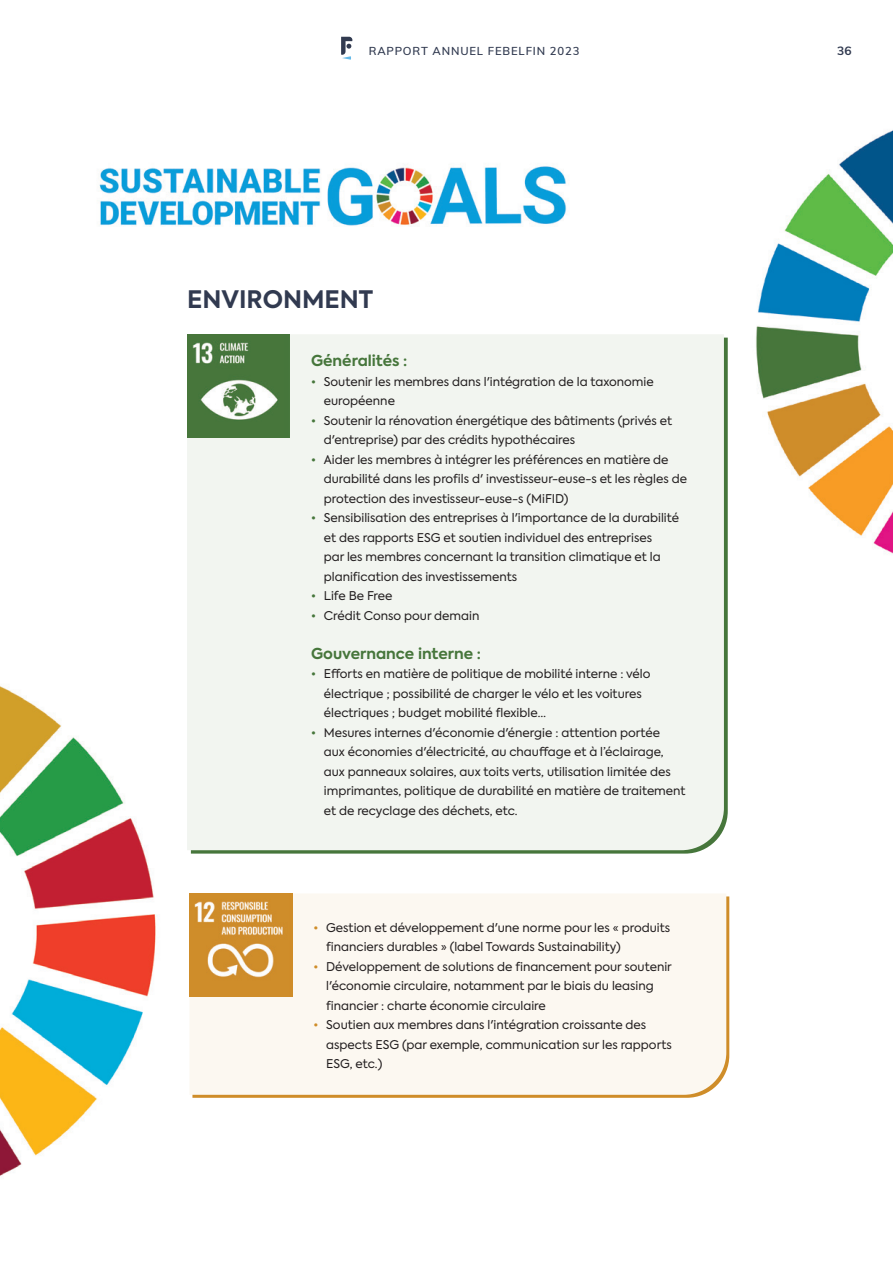
<style>
.page{position:relative;width:893px;height:1263px;background:#fff}
.page>*{position:absolute;margin:0;border:0;box-sizing:border-box;transform-origin:0 0}
.Body{font:700 24px "Axiforma";color:#313a50}
.Body-2{font:700 15px "Axiforma";color:#46763b}
.Body-3{font:12px/19.5px "Axiforma";color:#231f20}
.t1{font:700 12px "Muli";color:#313a50}
.t2{font:600 11.25px "Muli";letter-spacing:.075em;color:#313a50}
.s1{color:#46763b}
.s2{color:#cf8d29}
</style>
<div class="page">
<img style="left:756px;top:130px;width:137px;height:424px">
<div style="left:187px;top:334px;width:537px;height:516px;background:#f2f5f0"></div>
<img style="left:187px;top:334px;width:103px;height:103px">
<img style="left:0;top:686px;width:156px;height:490px">
<img style="left:99px;top:166px;width:468px;height:61px">
<svg style="left:192px;top:896px;width:537px;height:202px;background:#d69d48"></svg>
<div style="left:189px;top:893px;width:537px;height:202px;background:#fcf8f1"></div>
<img style="left:189px;top:893px;width:103px;height:103px">
<svg style="left:341px;top:37px;width:11px;height:23px"></svg>
<p class="t2" style="left:369px;top:42px;width:212px">RAPPORT ANNUEL FEBELFIN 2023</p>
<p class="t1" style="left:837px;top:42px;width:16px">36</p>
<p class="Body" style="left:187px;top:283px;width:188px">ENVIRONMENT</p>
<p class="Body-2" style="left:311px;top:350px;width:98px">Généralités :</p>
<p class="Body-3" style="left:324px;top:372px;width:331px;text-indent:-13px"><span class="s1">•</span> Soutenir les membres dans l'intégration de la taxonomie européenne</p>
<p class="Body-3" style="left:324px;top:411px;width:350px;text-indent:-13px"><span class="s1">•</span> Soutenir la rénovation énergétique des bâtiments (privés et d'entreprise) par des crédits hypothécaires</p>
<p class="Body-3" style="left:324px;top:450px;width:365px;text-indent:-13px"><span class="s1">•</span> Aider les membres à intégrer les préférences en matière de durabilité dans les profils d' investisseur-euse-s et les règles de protection des investisseur-euse-s (MiFID)</p>
<p class="Body-3" style="left:324px;top:508px;width:357px;text-indent:-13px"><span class="s1">•</span> Sensibilisation des entreprises à l'importance de la durabilité et des rapports ESG et soutien individuel des entreprises<br>par les membres concernant la transition climatique et la planification des investissements</p>
<p class="Body-3" style="left:311px;top:586px;width:83px"><span class="s1">•</span> Life Be Free</p>
<p class="Body-3" style="left:311px;top:606px;width:170px"><span class="s1">•</span> Crédit Conso pour demain</p>
<p class="Body-2" style="left:311px;top:643px;width:171px">Gouvernance interne :</p>
<p class="Body-3" style="left:324px;top:664px;width:328px;text-indent:-13px"><span class="s1">•</span> Efforts en matière de politique de mobilité interne : vélo électrique ; possibilité de charger le vélo et les voitures électriques ; budget mobilité flexible…</p>
<p class="Body-3" style="left:324px;top:723px;width:363px;text-indent:-13px"><span class="s1">•</span> Mesures internes d'économie d'énergie : attention portée<br>aux économies d'électricité, au chauffage et à l’éclairage, aux panneaux solaires, aux toits verts, utilisation limitée des imprimantes, politique de durabilité en matière de traitement et de recyclage des déchets, etc.</p>
<p class="Body-3" style="left:326px;top:918px;width:346px;text-indent:-13px"><span class="s2">•</span> Gestion et développement d'une norme pour les « produits financiers durables » (label Towards Sustainability)</p>
<p class="Body-3" style="left:326px;top:957px;width:347px;text-indent:-13px"><span class="s2">•</span> Développement de solutions de financement pour soutenir l'économie circulaire, notamment par le biais du leasing financier : charte économie circulaire</p>
<p class="Body-3" style="left:326px;top:1015px;width:347px;text-indent:-13px"><span class="s2">•</span> Soutien aux membres dans l'intégration croissante des aspects ESG (par exemple, communication sur les rapports<br>ESG, etc.)</p>
</div>
